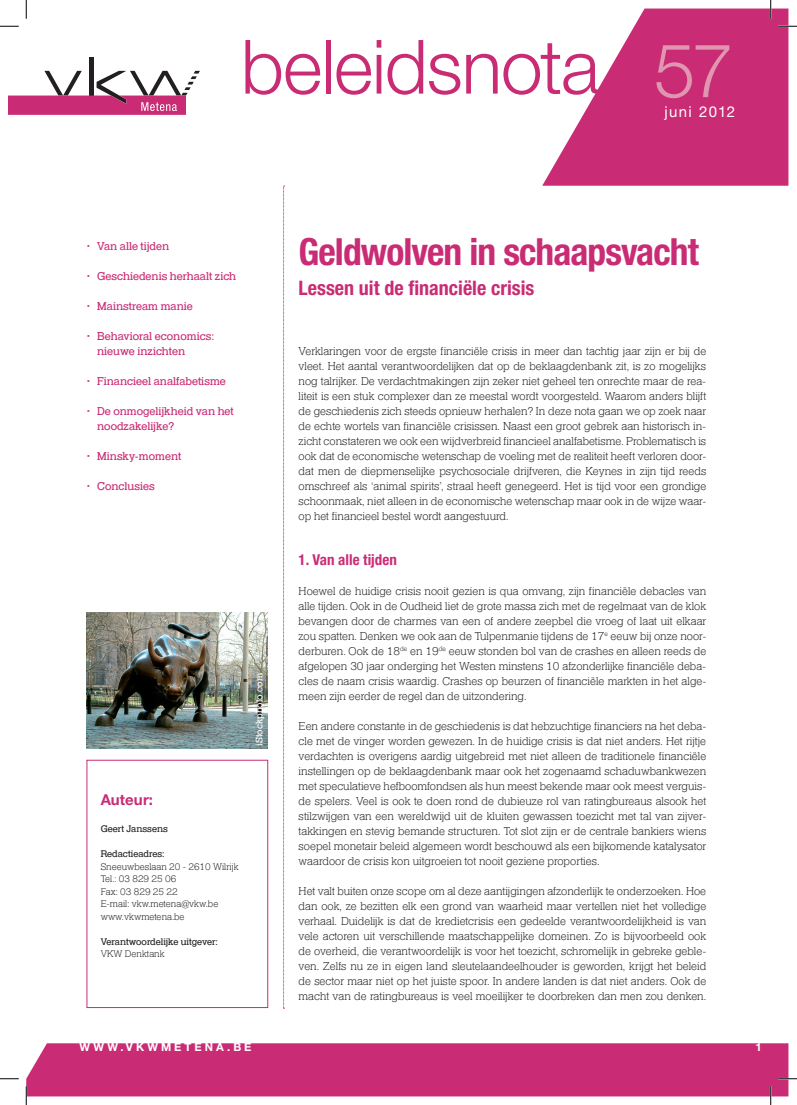
<style>
.page{position:relative;width:797px;height:1105px;background:#fff}
.page>*{position:absolute;margin:0;border:0;box-sizing:border-box;transform-origin:0 0}
.t1{font:300 75px "Helvetica Neue LT Pro";letter-spacing:-.015em;color:#c92c75}
.t2{font:700 condensed 37.5px "Helvetica Neue LT Pro";letter-spacing:-.025em;color:#c92c75}
.t3{font:700 condensed 20px "Helvetica Neue LT Pro";color:#c92c75}
.t4{font:700 condensed 15px "Helvetica Neue LT Pro";color:#c92c75}
.t5{font:15px "Helvetica Neue LT Pro";letter-spacing:.085em;color:#fff}
.t6{font:700 15px "Helvetica Neue LT Pro";letter-spacing:.005em;color:#c92c75}
.t7{font:300 11.88px/15px "Helserif";color:#231f20;text-align:justify}
.t8{font:11.88px/15px "Helserif Boo";color:#c92c75}
.t9{font:700 11.25px "Helvetica Neue LT Pro";letter-spacing:.27em;color:#fff}
.t10{font:300 10px/12.5px "Helserif";color:#231f20}
.t11{font:10px "Helserif Boo";color:#231f20}
.t12{font:10px "Helserif Boo";color:#fff}
.s1{color:#e096b0}
</style>
<div class="page">
<div style="left:26px;top:1043px;width:762px;height:53px;background:#c92c75"></div>
<svg style="left:542px;top:9px;width:246px;height:177px;fill:#c92c75"></svg>
<svg style="left:283px;top:186px;width:1px;height:823px"></svg>
<hr style="left:90px;top:57px;width:4px;height:39px;background:#231f20">
<svg style="left:9px;top:71px;width:191px;height:44px"></svg>
<div style="left:87px;top:760px;width:181px;height:248px;border:1px solid #c92c75"></div>
<img style="left:86px;top:613px;width:181px;height:136px">
<svg style="left:0;top:25px;width:19px;height:2px"></svg>
<svg style="left:778px;top:25px;width:19px;height:2px"></svg>
<svg style="left:0;top:1078px;width:19px;height:1px"></svg>
<svg style="left:778px;top:1078px;width:19px;height:1px"></svg>
<svg style="left:25px;top:0;width:2px;height:19px"></svg>
<svg style="left:25px;top:1086px;width:2px;height:19px"></svg>
<svg style="left:770px;top:0;width:1px;height:19px"></svg>
<svg style="left:770px;top:1086px;width:1px;height:19px"></svg>
<h1 class="t1" style="left:241px;top:21px;width:494px">beleidsnota <span class="s1">57</span></h1>
<p class="t5" style="left:664px;top:102px;width:72px">juni 2012</p>
<p class="t8" style="left:86px;top:239px;width:84px">• Van alle tijden</p>
<p class="t8" style="left:86px;top:269px;width:151px">• Geschiedenis herhaalt zich</p>
<p class="t8" style="left:86px;top:299px;width:108px">• Mainstream manie</p>
<p class="t8" style="left:97px;top:329px;width:119px;text-indent:-11px">• Behavioral economics: nieuwe inzichten</p>
<p class="t8" style="left:86px;top:374px;width:141px">• Financieel analfabetisme</p>
<p class="t8" style="left:97px;top:404px;width:138px;text-indent:-11px">• De onmogelijkheid van het noodzakelijke?</p>
<p class="t8" style="left:86px;top:449px;width:96px">• Minsky-moment</p>
<p class="t8" style="left:86px;top:479px;width:70px">• Conclusies</p>
<p class="t12" style="left:253px;top:746px;width:74px;rotate:-90deg">iStockphoto.com</p>
<p class="t6" style="left:101px;top:790px;width:54px">AUTEUR:</p>
<p class="t11" style="left:101px;top:823px;width:69px">Geert Janssens</p>
<p class="t11" style="left:101px;top:848px;width:65px">Redactieadres:</p>
<p class="t10" style="left:101px;top:861px;width:139px">Sneeuwbeslaan 20 - 2610 Wilrijk<br>Tel.: 03 829 25 06<br>Fax: 03 829 25 22<br>E-mail: vkw.metena@vkw.be www.vkwmetena.be</p>
<p class="t11" style="left:101px;top:936px;width:119px">Verantwoordelijke uitgever:</p>
<p class="t10" style="left:101px;top:948px;width:66px">VKW Denktank</p>
<h2 class="t2" style="left:298px;top:229px;width:401px">Geldwolven in schaapsvacht</h2>
<h3 class="t3" style="left:298px;top:276px;width:237px">Lessen uit de financiële crisis</h3>
<p class="t7" style="left:298px;top:344px;width:409px">Verklaringen voor de ergste financiële crisis in meer dan tachtig jaar zijn er bij de vleet. Het aantal verantwoordelijken dat op de beklaagdenbank zit, is zo mogelijks nog talrijker. De verdachtmakingen zijn zeker niet geheel ten onrechte maar de rea&shy;liteit is een stuk complexer dan ze meestal wordt voorgesteld. Waarom anders blijft de geschiedenis zich steeds opnieuw herhalen? In deze nota gaan we op zoek naar de echte wortels van financiële crisissen. Naast een groot gebrek aan historisch in&shy;zicht constateren we ook een wijdverbreid financieel analfabetisme. Problematisch is ook dat de economische wetenschap de voeling met de realiteit heeft verloren door&shy;dat men de diepmenselijke psychosociale drijfveren, die Keynes in zijn tijd reeds omschreef als ‘animal spirits’, straal heeft genegeerd. Het is tijd voor een grondige schoonmaak, niet alleen in de economische wetenschap maar ook in de wijze waar&shy;op het financieel bestel wordt aangestuurd.</p>
<p class="t4" style="left:298px;top:551px;width:100px">1. Van alle tijden</p>
<p class="t7" style="left:298px;top:584px;width:409px">Hoewel de huidige crisis nooit gezien is qua omvang, zijn financiële debacles van alle tijden. Ook in de Oudheid liet de grote massa zich met de regelmaat van de klok bevangen door de charmes van een of andere zeepbel die vroeg of laat uit elkaar zou spatten. Denken we ook aan de Tulpenmanie tijdens de 17<sup>e</sup> eeuw bij onze noor&shy;derburen. Ook de 18<sup>de</sup> en 19<sup>de</sup> eeuw stonden bol van de crashes en alleen reeds de afgelopen 30 jaar onderging het Westen minstens 10 afzonderlijke financiële deba&shy;cles de naam crisis waardig. Crashes op beurzen of financiële markten in het alge&shy;meen zijn eerder de regel dan de uitzondering.</p>
<p class="t7" style="left:298px;top:719px;width:409px">Een andere constante in de geschiedenis is dat hebzuchtige financiers na het deba&shy;cle met de vinger worden gewezen. In de huidige crisis is dat niet anders. Het rijtje verdachten is overigens aardig uitgebreid met niet alleen de traditionele financiële instellingen op de beklaagdenbank maar ook het zogenaamd schaduwbankwezen met speculatieve hefboomfondsen als hun meest bekende maar ook meest verguis&shy;de spelers. Veel is ook te doen rond de dubieuze rol van ratingbureaus alsook het stilzwijgen van een wereldwijd uit de kluiten gewassen toezicht met tal van zijver&shy;takkingen en stevig bemande structuren. Tot slot zijn er de centrale bankiers wiens soepel monetair beleid algemeen wordt beschouwd als een bijkomende katalysator waardoor de crisis kon uitgroeien tot nooit geziene proporties.</p>
<p class="t7" style="left:298px;top:884px;width:409px">Het valt buiten onze scope om al deze aantijgingen afzonderlijk te onderzoeken. Hoe dan ook, ze bezitten elk een grond van waarheid maar vertellen niet het volledige verhaal. Duidelijk is dat de kredietcrisis een gedeelde verantwoordelijkheid is van vele actoren uit verschillende maatschappelijke domeinen. Zo is bijvoorbeeld ook de overheid, die verantwoordelijk is voor het toezicht, schromelijk in gebreke geble&shy;ven. Zelfs nu ze in eigen land sleutelaandeelhouder is geworden, krijgt het beleid de sector maar niet op het juiste spoor. In andere landen is dat niet anders. Ook de macht van de ratingbureaus is veel moeilijker te doorbreken dan men zou denken.</p>
<p class="t9" style="left:79px;top:1040px;width:172px">WWW.VKWMETENA.BE</p>
<p class="t9" style="left:755px;top:1040px;width:8px">1</p>
</div>
